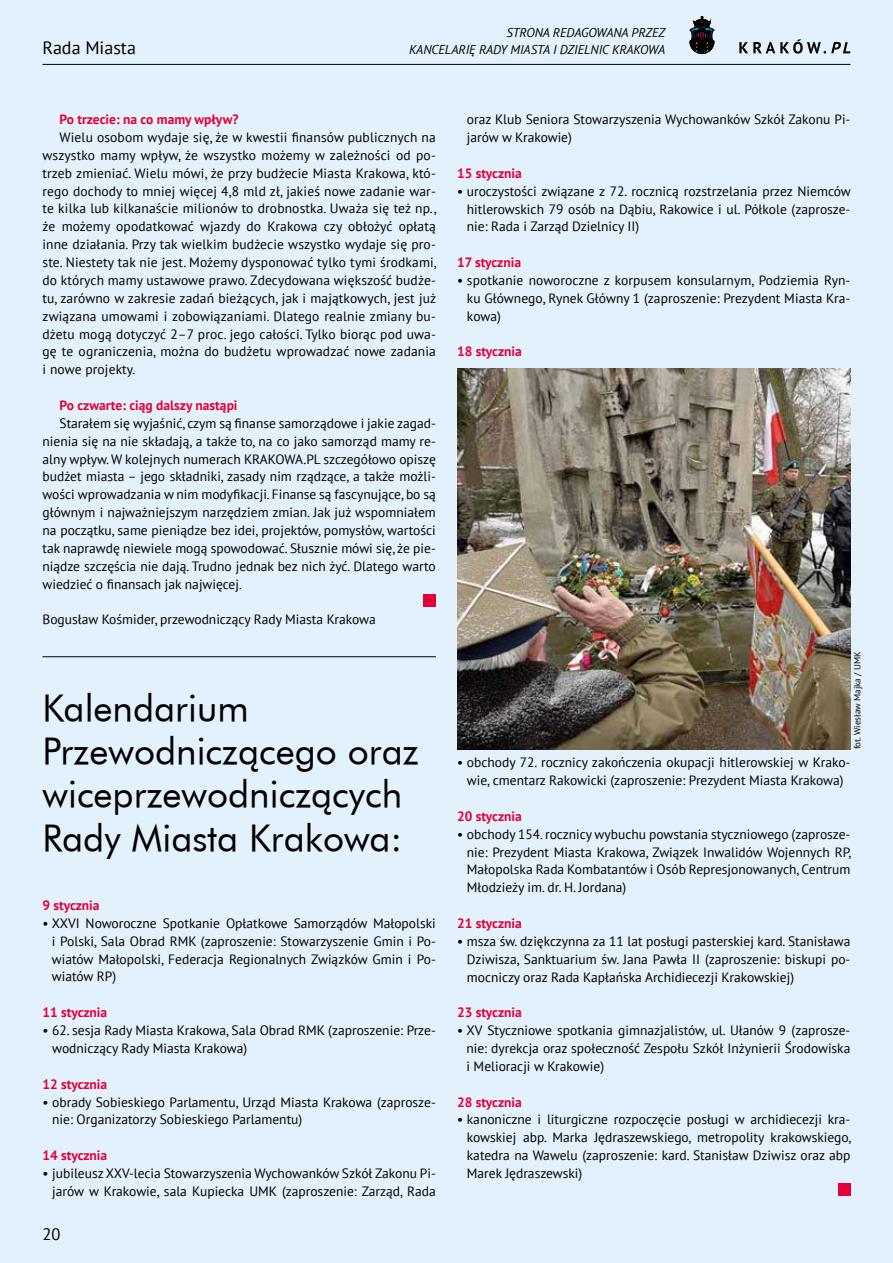
<style>
.page{position:relative;width:893px;height:1263px;background:#e2f1fc}
.page>*{position:absolute;margin:0;border:0;box-sizing:border-box;transform-origin:0 0}
.t1{font:36px/43.2px "Futura PL";color:#000}
.t2{font:18px "PT Sans";color:#000}
.t3{font:16.5px "PT Sans";color:#000}
.t4{font:13.5px/17.9px "PT Sans";color:#000;text-align:justify}
.t5{font:700 13.5px "PT Sans";color:#e4003a}
.t6{font:italic 12.75px/16.4px "PT Sans";color:#000;text-align:right}
.t7{font:9px "PT Sans";color:#000}
</style>
<div class="page">
<hr style="left:43px;top:64px;width:807px;height:1px;background:#000">
<svg style="left:689px;top:16px;width:26px;height:38px"></svg>
<svg style="left:739px;top:39px;width:111px;height:15px"></svg>
<div style="left:423px;top:594px;width:13px;height:12px;background:#e4003a"></div>
<div style="left:838px;top:1183px;width:12px;height:13px;background:#e4003a"></div>
<img style="left:457px;top:368px;width:393px;height:381px">
<hr style="left:43px;top:656px;width:393px;height:1px;background:#000">
<h2 class="t2" style="left:43px;top:36px;width:95px">Rada Miasta</h2>
<p class="t6" style="left:409px;top:24px;width:257px">STRONA REDAGOWANA PRZEZ<br>KANCELARIĘ RADY MIASTA I DZIELNIC KRAKOWA</p>
<p class="t5" style="left:60px;top:111px;width:181px">Po trzecie: na co mamy wpływ?</p>
<p class="t4" style="left:43px;top:128px;width:396px;text-indent:17px">Wielu osobom wydaje się, że w kwestii finansów publicznych na wszystko mamy wpływ, że wszystko możemy w zależności od po&shy;trzeb zmieniać. Wielu mówi, że przy budżecie Miasta Krakowa, któ&shy;rego dochody to mniej więcej 4,8 mld zł, jakieś nowe zadanie war&shy;te kilka lub kilkanaście milionów to drobnostka. Uważa się też np., że możemy opodatkować wjazdy do Krakowa czy obłożyć opłatą inne działania. Przy tak wielkim budżecie wszystko wydaje się pro&shy;ste. Niestety tak nie jest. Możemy dysponować tylko tymi środkami, do których mamy ustawowe prawo. Zdecydowana większość budże&shy;tu, zarówno w zakresie zadań bieżących, jak i majątkowych, jest już związana umowami i zobowiązaniami. Dlatego realnie zmiany bu&shy;dżetu mogą dotyczyć 2–7 proc. jego całości. Tylko biorąc pod uwa&shy;gę te ograniczenia, można do budżetu wprowadzać nowe zadania i nowe projekty.</p>
<p class="t5" style="left:60px;top:396px;width:180px">Po czwarte: ciąg dalszy nastąpi</p>
<p class="t4" style="left:43px;top:414px;width:395px;text-indent:17px">Starałem się wyjaśnić, czym są finanse samorządowe i jakie zagad&shy;nienia się na nie składają, a także to, na co jako samorząd mamy re&shy;alny wpływ. W kolejnych numerach KRAKOWA.PL szczegółowo opiszę budżet miasta – jego składniki, zasady nim rządzące, a także możli&shy;wości wprowadzania w nim modyfikacji. Finanse są fascynujące, bo są głównym i najważniejszym narzędziem zmian. Jak już wspomniałem na początku, same pieniądze bez idei, projektów, pomysłów, wartości tak naprawdę niewiele mogą spowodować. Słusznie mówi się, że pie&shy;niądze szczęścia nie dają. Trudno jednak bez nich żyć. Dlatego warto wiedzieć o finansach jak najwięcej.</p>
<p class="t4" style="left:43px;top:610px;width:335px">Bogusław Kośmider, przewodniczący Rady Miasta Krakowa</p>
<h1 class="t1" style="left:43px;top:686px;width:378px">Kalendarium<br>Przewodniczącego oraz wiceprzewodniczących<br>Rady Miasta Krakowa:</h1>
<p class="t5" style="left:43px;top:896px;width:59px">9 stycznia</p>
<p class="t4" style="left:52px;top:914px;width:386px;text-indent:-9px">• XXVI Noworoczne Spotkanie Opłatkowe Samorządów Małopolski i Polski, Sala Obrad RMK (zaproszenie: Stowarzyszenie Gmin i Po&shy;wiatów Małopolski, Federacja Regionalnych Związków Gmin i Po&shy;wiatów RP)</p>
<p class="t5" style="left:43px;top:1003px;width:66px">11 stycznia</p>
<p class="t4" style="left:52px;top:1021px;width:385px;text-indent:-10px">• 62. sesja Rady Miasta Krakowa, Sala Obrad RMK (zaproszenie: Prze&shy;wodniczący Rady Miasta Krakowa)</p>
<p class="t5" style="left:43px;top:1075px;width:66px">12 stycznia</p>
<p class="t4" style="left:52px;top:1092px;width:385px;text-indent:-10px">• obrady Sobieskiego Parlamentu, Urząd Miasta Krakowa (zaprosze&shy;nie: Organizatorzy Sobieskiego Parlamentu)</p>
<p class="t5" style="left:43px;top:1146px;width:66px">14 stycznia</p>
<p class="t4" style="left:43px;top:1164px;width:395px;text-align:right">• jubileusz XXV-lecia Stowarzyszenia Wychowanków Szkół Zakonu Pi&shy;jarów w Krakowie, sala Kupiecka UMK (zaproszenie: Zarząd, Rada</p>
<p class="t3" style="left:43px;top:1223px;width:19px">20</p>
<p class="t4" style="left:467px;top:110px;width:385px">oraz Klub Seniora Stowarzyszenia Wychowanków Szkół Zakonu Pi&shy;jarów w Krakowie)</p>
<p class="t5" style="left:457px;top:164px;width:66px">15 stycznia</p>
<p class="t4" style="left:467px;top:182px;width:385px;text-indent:-10px">• uroczystości związane z 72. rocznicą rozstrzelania przez Niemców hitlerowskich 79 osób na Dąbiu, Rakowice i ul. Półkole (zaprosze&shy;nie: Rada i Zarząd Dzielnicy II)</p>
<p class="t5" style="left:457px;top:253px;width:66px">17 stycznia</p>
<p class="t4" style="left:467px;top:271px;width:385px;text-indent:-10px">• spotkanie noworoczne z korpusem konsularnym, Podziemia Ryn&shy;ku Głównego, Rynek Główny 1 (zaproszenie: Prezydent Miasta Kra&shy;kowa)</p>
<p class="t5" style="left:457px;top:343px;width:66px">18 stycznia</p>
<p class="t7" style="left:852px;top:749px;width:99px;rotate:-90deg">fot. Wiesław Majka / UMK</p>
<p class="t4" style="left:457px;top:753px;width:395px;text-align:center">• obchody 72. rocznicy zakończenia okupacji hitlerowskiej w Krako&shy;wie, cmentarz Rakowicki (zaproszenie: Prezydent Miasta Krakowa)</p>
<p class="t5" style="left:457px;top:807px;width:66px">20 stycznia</p>
<p class="t4" style="left:467px;top:825px;width:386px;text-indent:-10px">• obchody 154. rocznicy wybuchu powstania styczniowego (zaprosze&shy;nie: Prezydent Miasta Krakowa, Związek Inwalidów Wojennych RP, Małopolska Rada Kombatantów i Osób Represjonowanych, Centrum Młodzieży im. dr. H. Jordana)</p>
<p class="t5" style="left:457px;top:914px;width:66px">21 stycznia</p>
<p class="t4" style="left:467px;top:932px;width:385px;text-indent:-10px">• msza św. dziękczynna za 11 lat posługi pasterskiej kard. Stanisława Dziwisza, Sanktuarium św. Jana Pawła II (zaproszenie: biskupi po&shy;mocniczy oraz Rada Kapłańska Archidiecezji Krakowskiej)</p>
<p class="t5" style="left:457px;top:1004px;width:66px">23 stycznia</p>
<p class="t4" style="left:466px;top:1021px;width:386px;text-indent:-9px">• XV Styczniowe spotkania gimnazjalistów, ul. Ułanów 9 (zaprosze&shy;nie: dyrekcja oraz społeczność Zespołu Szkół Inżynierii Środowiska i Melioracji w Krakowie)</p>
<p class="t5" style="left:457px;top:1093px;width:66px">28 stycznia</p>
<p class="t4" style="left:467px;top:1110px;width:386px;text-indent:-10px">• kanoniczne i liturgiczne rozpoczęcie posługi w archidiecezji kra&shy;kowskiej abp. Marka Jędraszewskiego, metropolity krakowskiego, katedra na Wawelu (zaproszenie: kard. Stanisław Dziwisz oraz abp Marek Jędraszewski)</p>
</div>
